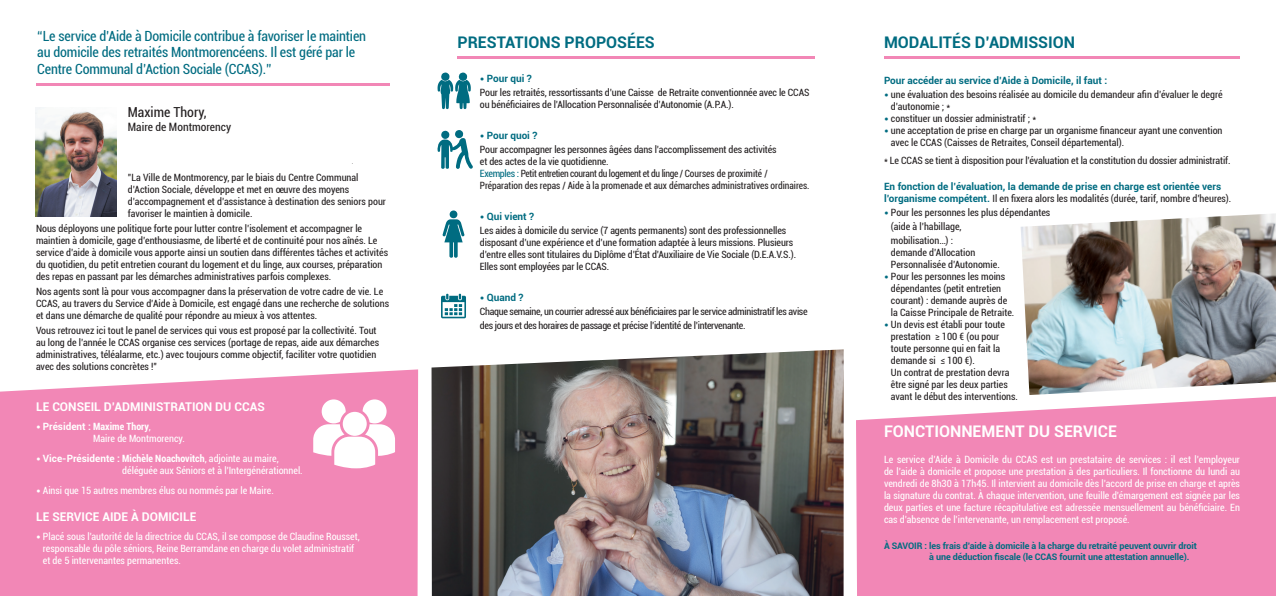
<style>
.page{position:relative;width:1276px;height:596px;background:#fff}
.page>*{position:absolute;margin:0;border:0;box-sizing:border-box;transform-origin:0 0}
.t1{font:700 16px "Roboto";color:#006c81}
.t2{font:700 16px "Roboto";color:#fff}
.t3{font:condensed 14px/16.8px "Roboto";letter-spacing:-.01em;color:#006c81}
.t4{font:condensed 13.8px "Roboto";color:#231f20}
.t5{font:700 12px "Roboto";color:#fff}
.t6{font:condensed 11.5px "Roboto";color:#231f20}
.t7{font:condensed 10px/12px "Roboto";color:#231f20}
.t8{font:condensed 10px/12px "Roboto";color:#fff}
.t9{font:700 10px/12px "Roboto";color:#006c81}
.t10{font:condensed 10px/14px "Roboto";letter-spacing:-.03em;color:#231f20}
.t11{font:700 9px/10.8px "Roboto";letter-spacing:-.01em;color:#006c81}
.s1{font-family:"Calibri";font-stretch:normal;font-size:9.5px}
.s2{font-weight:700;font-stretch:normal}
.s3{font-weight:700}
.s4{font-family:"Calibri";font-stretch:normal;font-size:9.5px;color:#006c81}
.s5{font-weight:700;font-stretch:normal;color:#006c81}
.s6{color:#006c81}
.s7{font-weight:400;font-stretch:condensed;color:#231f20}
</style>
<div class="page">
<hr style="left:884px;top:56px;width:356px;height:3px;background:#f287b6">
<svg style="left:856px;top:396px;width:420px;height:199px;background:#f391bc"></svg>
<img style="left:1020px;top:214px;width:256px;height:181px">
<hr style="left:457px;top:56px;width:358px;height:3px;background:#f287b6">
<div style="left:0;top:369px;width:418px;height:226px;background:#f287b6"></div>
<img style="left:431px;top:349px;width:412px;height:246px">
<hr style="left:36px;top:83px;width:353px;height:3px;background:#f287b6">
<svg style="left:313px;top:399px;width:82px;height:69px"></svg>
<img style="left:36px;top:107px;width:81px;height:109px">
<svg style="left:441px;top:293px;width:25px;height:25px"></svg>
<svg style="left:442px;top:210px;width:22px;height:47px"></svg>
<svg style="left:437px;top:72px;width:34px;height:37px"></svg>
<svg style="left:437px;top:130px;width:36px;height:39px"></svg>
<h2 class="t3" style="left:37px;top:27px;width:330px">‘‘Le service d’Aide à Domicile contribue à favoriser le maintien au domicile des retraités Montmorencéens. Il est géré par le<br>Centre Communal d’Action Sociale (CCAS).’’</h2>
<h3 class="t4" style="left:128px;top:103px;width:80px">Maxime Thory,</h3>
<p class="t6" style="left:128px;top:119px;width:105px">Maire de Montmorency</p>
<p class="t7" style="left:128px;top:171px;width:260px">"La Ville de Montmorency, par le biais du Centre Communal d’Action Sociale, développe et met en œuvre des moyens d’accompagnement et d’assistance à destination des seniors pour favoriser le maintien à domicile.</p>
<p class="t7" style="left:36px;top:222px;width:353px">Nous déployons une politique forte pour lutter contre l’isolement et accompagner le maintien à domicile, gage d’enthousiasme, de liberté et de continuité pour nos aînés. Le service d’aide à domicile vous apporte ainsi un soutien dans différentes tâches et activités du quotidien, du petit entretien courant du logement et du linge, aux courses, préparation des repas en passant par les démarches administratives parfois complexes.</p>
<p class="t7" style="left:36px;top:285px;width:354px">Nos agents sont là pour vous accompagner dans la préservation de votre cadre de vie. Le<br>CCAS, au travers du Service d’Aide à Domicile, est engagé dans une recherche de solutions et dans une démarche de qualité pour répondre au mieux à vos attentes.</p>
<p class="t7" style="left:36px;top:324px;width:345px">Vous retrouvez ici tout le panel de services qui vous est proposé par la collectivité. Tout au long de l’année le CCAS organise ces services (portage de repas, aide aux démarches administratives, téléalarme, etc.) avec toujours comme objectif, faciliter votre quotidien avec des solutions concrètes !"</p>
<p class="t5" style="left:36px;top:398px;width:230px">LE CONSEIL D’ADMINISTRATION DU CCAS</p>
<p class="t8" style="left:93px;top:420px;width:93px;text-indent:-57px"><span class="s1">•</span> <span class="s2">Président :</span> <span class="s3">Maxime Thory</span>,<br>Maire de Montmorency.</p>
<p class="t8" style="left:122px;top:452px;width:182px;text-indent:-86px"><span class="s1">•</span> <span class="s2">Vice-Présidente :</span> <span class="s3">Michèle Noachovitch</span>, adjointe au maire, déléguée aux Séniors et à l'Intergénérationnel.</p>
<p class="t8" style="left:36px;top:484px;width:239px"><span class="s1">•</span> Ainsi que 15 autres membres élus ou nommés par le Maire.</p>
<p class="t5" style="left:36px;top:508px;width:162px">LE SERVICE AIDE À DOMICILE</p>
<p class="t8" style="left:43px;top:530px;width:318px;text-indent:-7px"><span class="s1">•</span> Placé sous l'autorité de la directrice du CCAS, il se compose de Claudine Rousset, responsable du pôle séniors, Reine Berramdane en charge du volet administratif et de 5 intervenantes permanentes.</p>
<h1 class="t1" style="left:457px;top:31px;width:199px">PRESTATIONS PROPOSÉES</h1>
<p class="t7" style="left:480px;top:71px;width:331px;line-height:14px"><span class="s4">•</span> <span class="s5">Pour qui ?<br></span>Pour les retraités, ressortissants d’une Caisse de Retraite conventionnée avec le CCAS</p>
<p class="t7" style="left:480px;top:98px;width:255px">ou bénéficiaires de l’Allocation Personnalisée d’Autonomie (A.P.A.).</p>
<p class="t7" style="left:480px;top:128px;width:298px;line-height:14px"><span class="s4">•</span> <span class="s5">Pour quoi ?<br></span>Pour accompagner les personnes âgées dans l’accomplissement des activités</p>
<p class="t7" style="left:480px;top:155px;width:331px">et des actes de la vie quotidienne.<br><span class="s6">Exemples :</span> Petit entretien courant du logement et du linge / Courses de proximité /<br>Préparation des repas / Aide à la promenade et aux démarches administratives ordinaires.</p>
<p class="t7" style="left:480px;top:209px;width:308px;line-height:14px"><span class="s4">•</span> <span class="s5">Qui vient ?<br></span>Les aides à domicile du service (7 agents permanents) sont des professionnelles</p>
<p class="t7" style="left:480px;top:236px;width:318px">disposant d’une expérience et d’une formation adaptée à leurs missions. Plusieurs d’entre elles sont titulaires du Diplôme d’État d’Auxiliaire de Vie Sociale (D.E.A.V.S.).<br>Elles sont employées par le CCAS.</p>
<p class="t10" style="left:480px;top:290px;width:329px"><span class="s4">•</span> <span class="s5">Quand ?<br></span>Chaque semaine, un courrier adressé aux bénéficiaires par le service administratif les avise des jours et des horaires de passage et précise l’identité de l’intervenante.</p>
<h1 class="t1" style="left:884px;top:31px;width:193px">MODALITÉS D’ADMISSION</h1>
<p class="t9" style="left:884px;top:74px;width:225px">Pour accéder au service d’Aide à Domicile, il faut :</p>
<p class="t7" style="left:891px;top:88px;width:333px;text-indent:-7px"><span class="s4">•</span> une évaluation des besoins réalisée au domicile du demandeur afin d’évaluer le degré d’autonomie ; *</p>
<p class="t7" style="left:884px;top:112px;width:154px"><span class="s4">•</span> constituer un dossier administratif ; *</p>
<p class="t7" style="left:891px;top:124px;width:333px;text-indent:-7px"><span class="s4">•</span> une acceptation de prise en charge par un organisme financeur ayant une convention avec le CCAS (Caisses de Retraites, Conseil départemental).</p>
<p class="t7" style="left:884px;top:154px;width:348px">* Le CCAS se tient à disposition pour l’évaluation et la constitution du dossier administratif.</p>
<p class="t9" style="left:884px;top:180px;width:349px">En fonction de l’évaluation, la demande de prise en charge est orientée vers l’organisme compétent. <span class="s7">Il en fixera alors les modalités (durée, tarif, nombre d’heures).</span></p>
<p class="t7" style="left:891px;top:205px;width:161px;line-height:14px;text-indent:-7px"><span class="s4">•</span> Pour les personnes les plus dépendantes (aide à l’habillage,<br>mobilisation…) :</p>
<p class="t7" style="left:891px;top:246px;width:110px">demande d’Allocation<br>Personnalisée d’Autonomie.</p>
<p class="t7" style="left:891px;top:270px;width:125px;text-indent:-7px"><span class="s4">•</span> Pour les personnes les moins dépendantes (petit entretien courant) : demande auprès de la Caisse Principale de Retraite.</p>
<p class="t7" style="left:891px;top:318px;width:129px;text-indent:-7px"><span class="s4">•</span> Un devis est établi pour toute prestation ≥ 100 € (ou pour toute personne qui en fait la demande si ≤ 100 €).<br>Un contrat de prestation devra être signé par les deux parties avant le début des interventions.</p>
<h1 class="t2" style="left:884px;top:420px;width:234px">FONCTIONNEMENT DU SERVICE</h1>
<p class="t8" style="left:884px;top:452px;width:357px;text-align:justify">Le service d’Aide à Domicile du CCAS est un prestataire de services : il est l’employeur de l’aide à domicile et propose une prestation à des particuliers. Il fonctionne du lundi au vendredi de 8h30 à 17h45. Il intervient au domicile dès l’accord de prise en charge et après la signature du contrat. À chaque intervention, une feuille d’émargement est signée par les deux parties et une facture récapitulative est adressée mensuellement au bénéficiaire. En cas d’absence de l’intervenante, un remplacement est proposé<span class="s1">.</span></p>
<p class="t11" style="left:929px;top:540px;width:269px;text-indent:-45px">À SAVOIR : les frais d’aide à domicile à la charge du retraité peuvent ouvrir droit à une déduction fiscale (le CCAS fournit une attestation annuelle).</p>
</div>
